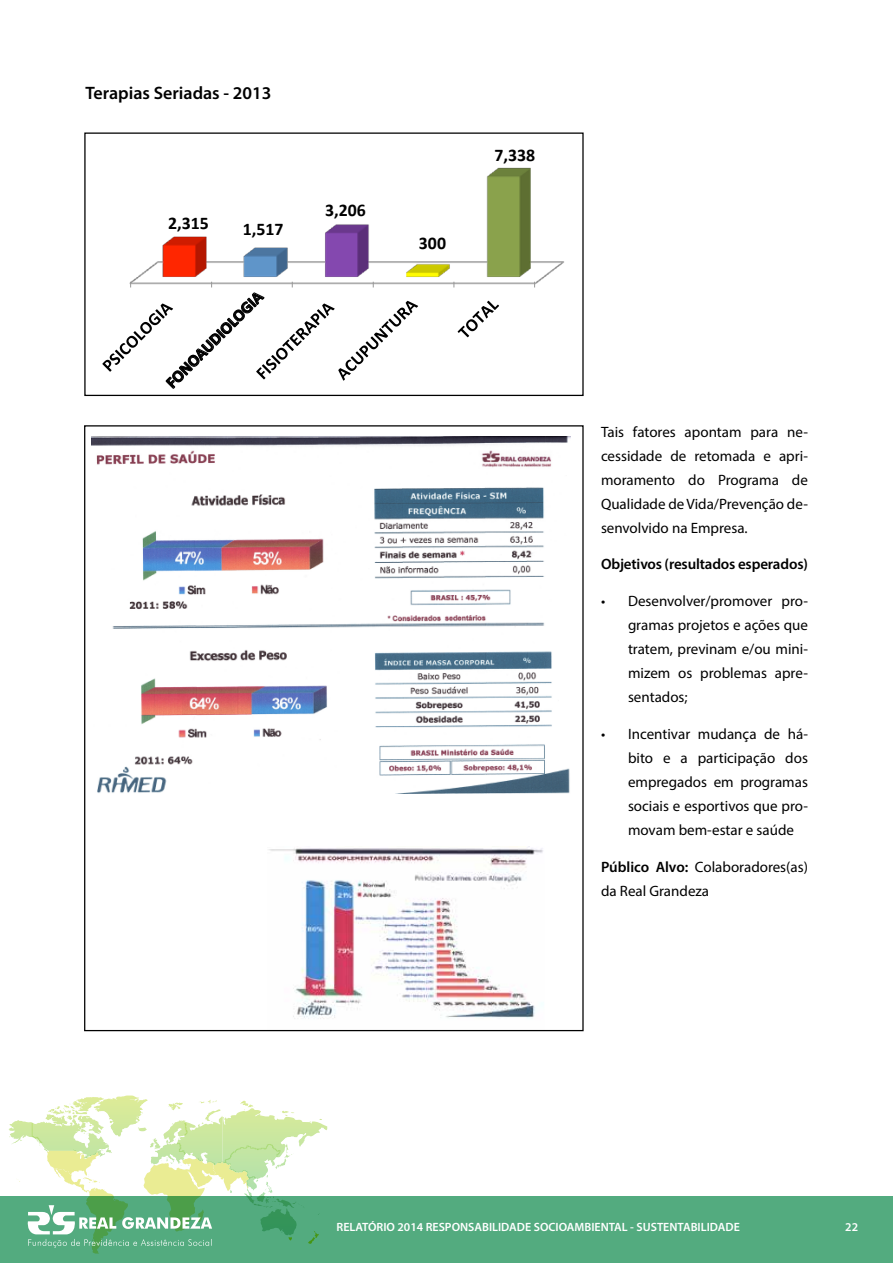
<style>
.page{position:relative;width:893px;height:1263px;background:#fff}
.page>*{position:absolute;margin:0;border:0;box-sizing:border-box;transform-origin:0 0}
.t1{font:600 18px "Myriad Pro";color:#000}
.t2{font:700 17.85px "Calibri";color:#000}
.t3{font:700 16.5px "Calibri";color:#000}
.t4{font:15px/24px "Myriad Pro";color:#000;text-align:justify}
.t5{font:600 15px "Myriad Pro";letter-spacing:-.01em;color:#000}
.t6{font:600 12px "Myriad Pro";color:#fff}
.s1{font-weight:600}
</style>
<div class="page">
<div style="left:0;top:1196px;width:893px;height:67px;background:#53ab7f"></div>
<svg style="left:308px;top:1231px;width:11px;height:13px"></svg>
<img style="left:222px;top:1101px;width:33px;height:96px">
<img style="left:94px;top:1095px;width:49px;height:41px">
<svg style="left:28px;top:1150px;width:222px;height:103px"></svg>
<img style="left:130px;top:167px;width:434px;height:117px">
<svg style="left:458px;top:301px;width:41px;height:36px"></svg>
<div style="left:84px;top:132px;width:500px;height:264px;border:1px solid #000"></div>
<img style="left:91px;top:436px;width:479px;height:357px">
<img style="left:268px;top:846px;width:275px;height:173px">
<svg style="left:102px;top:282px;width:316px;height:107px"></svg>
<p class="t1" style="left:86px;top:81px;width:187px">Terapias Seriadas - 2013</p>
<p class="t2" style="left:168px;top:212px;width:42px">2,315</p>
<p class="t2" style="left:243px;top:217px;width:42px">1,517</p>
<p class="t3" style="left:161px;top:378px;width:131px;rotate:-45deg">FONOAUDIOLOGIA</p>
<p class="t2" style="left:325px;top:198px;width:42px">3,206</p>
<p class="t2" style="left:419px;top:231px;width:29px">300</p>
<p class="t2" style="left:494px;top:144px;width:42px">7,338</p>
<p class="t4" style="left:601px;top:419px;width:208px">Tais fatores apontam para ne&shy;cessidade de retomada e apri&shy;moramento do Programa de Qualidade de Vida/Prevenção de&shy;senvolvido na Empresa.</p>
<p class="t5" style="left:601px;top:555px;width:208px">Objetivos (resultados esperados)</p>
<p class="t4" style="left:628px;top:589px;width:181px;text-indent:-27px">• Desenvolver/promover pro&shy;gramas projetos e ações que tratem, previnam e/ou mini&shy;mizem os problemas apre&shy;sentados;</p>
<p class="t4" style="left:628px;top:721px;width:181px;text-indent:-27px">• Incentivar mudança de há&shy;bito e a participação dos empregados em programas sociais e esportivos que pro&shy;movam bem-estar e saúde</p>
<p class="t4" style="left:601px;top:854px;width:208px"><span class="s1">Público Alvo:</span> Colaboradores(as) da Real Grandeza</p>
<p class="t6" style="left:337px;top:1219px;width:405px">RELATÓRIO 2014 RESPONSABILIDADE SOCIOAMBIENTAL - SUSTENTABILIDADE</p>
<p class="t6" style="left:845px;top:1219px;width:14px">22</p>
</div>
